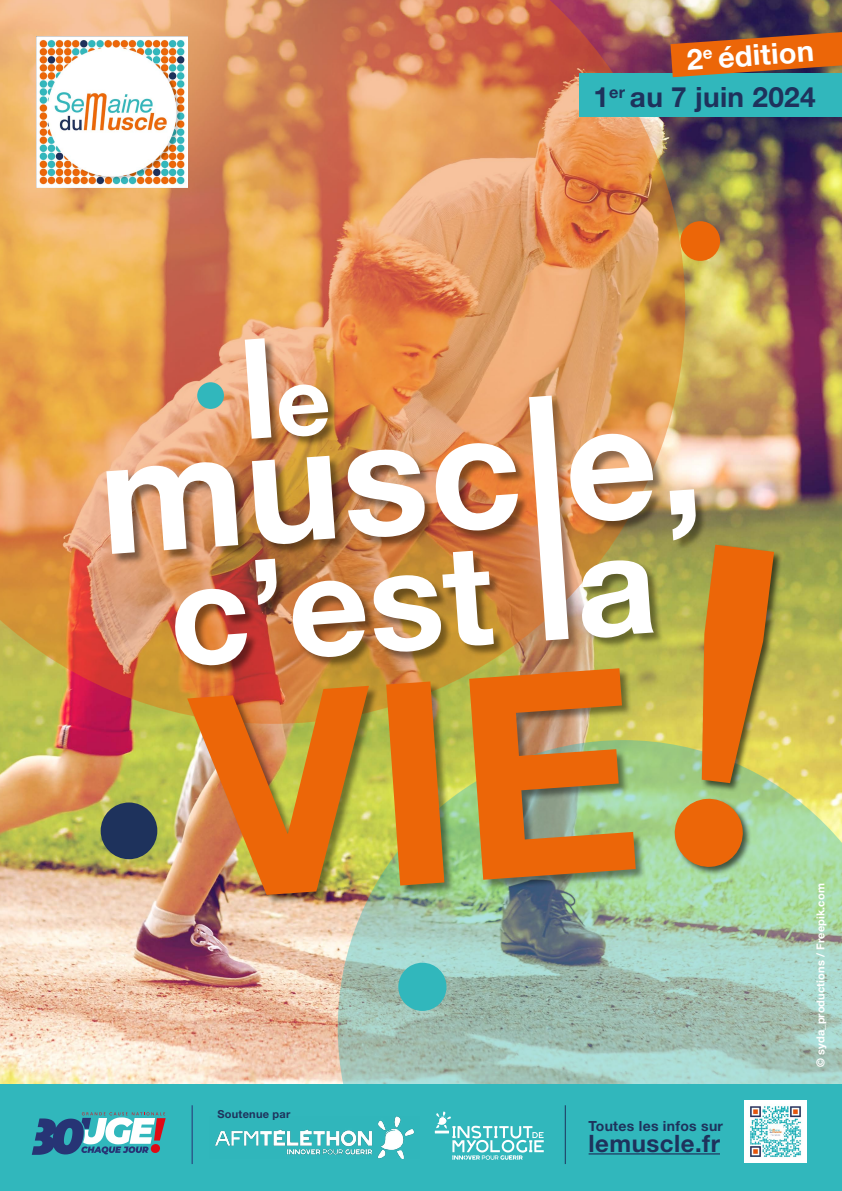
<style>
.page{position:relative;width:842px;height:1191px;background:#fff}
.page>*{position:absolute;margin:0;border:0;box-sizing:border-box;transform-origin:0 0}
.t1{font:700 160px "Helvetica Neue LT Pro";color:#fff}
.t2{font:700 140px "Helvetica Neue LT Pro";color:#fff}
.t3{font:700 29px "Helvetica Neue LT Pro";color:#fff}
.t4{font:700 28px "Helvetica Neue LT Pro";letter-spacing:.01em;color:#1e325c}
.t5{font:700 24px "Helvetica Neue LT Pro";letter-spacing:.02em;color:#1e325c}
.t6{font:700 14px "Helvetica Neue LT Pro";letter-spacing:.02em;color:#1e325c}
.t7{font:700 11px "Helvetica Neue LT Pro";letter-spacing:.01em;color:#fff}
.t8{font:700 11px "Helvetica Neue LT Pro";letter-spacing:.02em;color:#1e325c}
.s1{font-size:155px}
</style>
<div class="page">
<img style="left:0;top:0;width:842px;height:1084px">
<img style="left:0;top:0;width:685px;height:724px">
<div style="left:0;top:1084px;width:842px;height:107px;background:#31b7bc"></div>
<svg style="left:338px;top:740px;width:504px;height:424px"></svg>
<div style="left:101px;top:802px;width:56px;height:57px;background:#1e325c;border-radius:50%"></div>
<div style="left:680px;top:221px;width:40px;height:40px;background:#ec6608;border-radius:50%"></div>
<div style="left:398px;top:962px;width:48px;height:49px;background:#31b7bc;border-radius:50%"></div>
<div style="left:246px;top:339px;width:93px;height:111px;background:#000;opacity:.43"></div>
<div style="left:107px;top:434px;width:600px;height:131px;background:#000;opacity:.43"></div>
<div style="left:176px;top:551px;width:489px;height:125px;background:#000;opacity:.43"></div>
<div style="left:188px;top:669px;width:459px;height:237px;background:#000;opacity:.43"></div>
<div style="left:701px;top:543px;width:82px;height:249px;background:#000;opacity:.61"></div>
<svg style="left:702px;top:544px;width:72px;height:239px;background:#d87c1f"></svg>
<div style="left:673px;top:797px;width:79px;height:79px;background:#000;opacity:.61"></div>
<svg style="left:673px;top:797px;width:71px;height:71px;background:#d27e2d"></svg>
<div style="left:197px;top:382px;width:27px;height:27px;background:#31b7bc;border-radius:50%"></div>
<div style="left:530px;top:396px;width:50px;height:255px;background:#000;opacity:.28"></div>
<svg style="left:529px;top:395px;width:40px;height:245px"></svg>
<img style="left:36px;top:36px;width:151px;height:151px">
<div style="left:579px;top:73px;width:263px;height:44px;background:#31b7bc"></div>
<svg style="left:670px;top:32px;width:172px;height:45px;background:#bf6222"></svg>
<hr style="left:589px;top:1153px;width:131px;height:1px;background:#1e325c">
<img style="left:744px;top:1100px;width:62px;height:62px">
<img style="left:215px;top:1116px;width:204px;height:42px">
<svg style="left:435px;top:1111px;width:109px;height:48px"></svg>
<hr style="left:192px;top:1105px;width:1px;height:59px;background:#293274">
<hr style="left:565px;top:1105px;width:1px;height:59px;background:#1e325c">
<svg style="left:32px;top:1112px;width:134px;height:42px"></svg>
<svg style="left:245px;top:338px;width:86px;height:101px;background:#bf8657"></svg>
<img style="left:188px;top:668px;width:448px;height:231px">
<h3 class="t3" style="left:686px;top:41px;width:129px;rotate:-4deg">2<sup>e</sup> édition</h3>
<h3 class="t4" style="left:593px;top:79px;width:224px">1<sup>er</sup> au 7 juin 2024</h3>
<h1 class="t1" style="left:92px;top:397px;width:605px;rotate:-4deg">musc e<span class="s1">,</span></h1>
<h2 class="t2" style="left:163px;top:528px;width:489px;rotate:-4deg">c’est a</h2>
<p class="t8" style="left:218px;top:1106px;width:74px">Soutenue par</p>
<p class="t6" style="left:589px;top:1116px;width:136px">Toutes les infos sur</p>
<h3 class="t5" style="left:589px;top:1127px;width:133px">lemuscle.fr</h3>
<p class="t7" style="left:814px;top:1067px;width:185px;rotate:-90deg">© syda_productions / Freepik.com</p>
</div>
